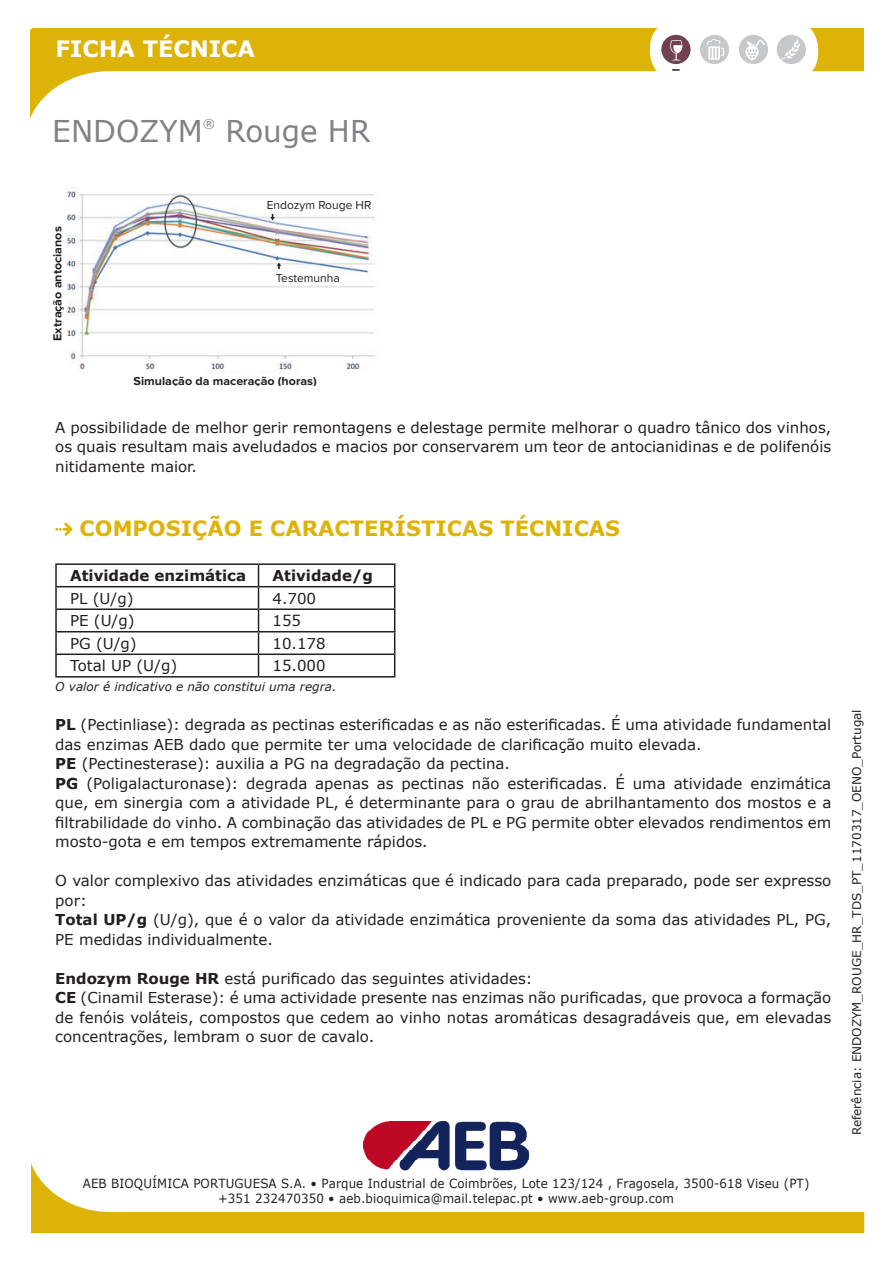
<style>
.page{position:relative;width:893px;height:1263px;background:#fff}
.page>*{position:absolute;margin:0;border:0;box-sizing:border-box;transform-origin:0 0}
.t1{font:30px "Verdana";color:#808285}
.t2{font:700 22.5px "Verdana";color:#fff}
.t3{font:700 21px "Verdana";color:#deb308}
.t4{font:15px/19.5px "Verdana";color:#231f20;text-align:justify}
.t5{font:700 15px "Verdana";color:#231f20}
.t6{font:12.6px/15.1px "Verdana";letter-spacing:.01em;color:#231f20;text-align:center;scale:.94 1}
.t7{font:12.3px "Verdana";color:#808285}
.t8{font:12px "Verdana";color:#231f20}
.t9{font:700 12px "Proxima Nova";color:#231f20;scale:1.04 1}
.t10{font:italic 12px "Verdana";color:#231f20}
.t11{font:12px "Proxima Nova";color:#231f20}
.s1{font-weight:700}
</style>
<div class="page">
<svg style="left:30px;top:28px;width:833px;height:91px"></svg>
<div style="left:651px;top:20px;width:167px;height:61px;background:#fff;border-radius:28px"></div>
<svg style="left:672px;top:69px;width:8px;height:2px"></svg>
<div style="left:777px;top:35px;width:29px;height:29px;background:#c6c7c8;border-radius:50%"></div>
<svg style="left:781px;top:38px;width:19px;height:22px"></svg>
<div style="left:739px;top:35px;width:29px;height:29px;background:#c6c7c8;border-radius:50%"></div>
<div style="left:661px;top:35px;width:30px;height:29px;background:#724053;border-radius:50%"></div>
<div style="left:700px;top:35px;width:29px;height:29px;background:#c6c7c8;border-radius:50%"></div>
<svg style="left:707px;top:39px;width:17px;height:21px"></svg>
<svg style="left:670px;top:40px;width:12px;height:20px"></svg>
<svg style="left:745px;top:40px;width:20px;height:21px"></svg>
<img style="left:364px;top:1121px;width:164px;height:42px">
<svg style="left:31px;top:1163px;width:833px;height:70px"></svg>
<svg style="left:55px;top:523px;width:17px;height:13px"></svg>
<hr style="left:55px;top:563px;width:204px;height:2px;background:#231f20">
<hr style="left:55px;top:565px;width:2px;height:21px;background:#231f20">
<hr style="left:259px;top:563px;width:136px;height:2px;background:#231f20">
<hr style="left:55px;top:586px;width:204px;height:1px;background:#231f20">
<hr style="left:55px;top:587px;width:2px;height:21px;background:#231f20">
<hr style="left:259px;top:586px;width:136px;height:1px;background:#231f20">
<hr style="left:55px;top:608px;width:204px;height:2px;background:#231f20">
<hr style="left:55px;top:610px;width:2px;height:21px;background:#231f20">
<hr style="left:259px;top:608px;width:136px;height:2px;background:#231f20">
<hr style="left:55px;top:631px;width:204px;height:1px;background:#231f20">
<hr style="left:55px;top:632px;width:2px;height:21px;background:#231f20">
<hr style="left:259px;top:631px;width:136px;height:1px;background:#231f20">
<hr style="left:55px;top:653px;width:204px;height:2px;background:#231f20">
<hr style="left:55px;top:655px;width:2px;height:21px;background:#231f20">
<hr style="left:259px;top:653px;width:136px;height:2px;background:#231f20">
<svg style="left:258px;top:565px;width:1px;height:111px"></svg>
<svg style="left:394px;top:565px;width:1px;height:111px"></svg>
<hr style="left:55px;top:676px;width:204px;height:1px;background:#231f20">
<hr style="left:259px;top:676px;width:136px;height:1px;background:#231f20">
<img style="left:67px;top:188px;width:308px;height:185px">
<svg style="left:270px;top:214px;width:5px;height:6px"></svg>
<svg style="left:277px;top:263px;width:4px;height:6px"></svg>
<h2 class="t2" style="left:56px;top:32px;width:201px">FICHA TÉCNICA</h2>
<p class="t1" style="left:52px;top:110px;width:152px">ENDOZYM</p>
<p class="t7" style="left:203px;top:115px;width:14px">®</p>
<p class="t1" style="left:226px;top:110px;width:146px">Rouge HR</p>
<p class="t9" style="left:52px;top:341px;width:111px;rotate:-90deg">Extração antocianos</p>
<p class="t11" style="left:267px;top:200px;width:106px">Endozym Rouge HR</p>
<p class="t11" style="left:276px;top:273px;width:65px">Testemunha</p>
<p class="t9" style="left:134px;top:375px;width:178px">Simulação da maceração (horas)</p>
<p class="t4" style="left:55px;top:417px;width:777px">A possibilidade de melhor gerir remontagens e delestage permite melhorar o quadro tânico dos vinhos, os quais resultam mais aveludados e macios por conservarem um teor de antocianidinas e de polifenóis nitidamente maior.</p>
<p class="t3" style="left:80px;top:513px;width:542px">COMPOSIÇÃO E CARACTERÍSTICAS TÉCNICAS</p>
<p class="t5" style="left:70px;top:565px;width:177px">Atividade enzimática</p>
<p class="t5" style="left:273px;top:565px;width:102px">Atividade/g</p>
<p class="t4" style="left:70px;top:588px;width:65px">PL (U/g)</p>
<p class="t4" style="left:273px;top:588px;width:45px">4.700</p>
<p class="t4" style="left:70px;top:611px;width:66px">PE (U/g)</p>
<p class="t4" style="left:273px;top:611px;width:30px">155</p>
<p class="t4" style="left:70px;top:633px;width:68px">PG (U/g)</p>
<p class="t4" style="left:273px;top:633px;width:55px">10.178</p>
<p class="t4" style="left:70px;top:656px;width:109px">Total UP (U/g)</p>
<p class="t4" style="left:273px;top:656px;width:55px">15.000</p>
<p class="t10" style="left:55px;top:678px;width:283px">O valor é indicativo e não constitui uma regra.</p>
<p class="t4" style="left:55px;top:715px;width:777px"><span class="s1">PL</span> (Pectinliase): degrada as pectinas esterificadas e as não esterificadas. É uma atividade fundamental das enzimas AEB dado que permite ter uma velocidade de clarificação muito elevada.</p>
<p class="t4" style="left:55px;top:754px;width:456px"><span class="s1">PE</span> (Pectinesterase): auxilia a PG na degradação da pectina.</p>
<p class="t4" style="left:55px;top:773px;width:777px"><span class="s1">PG</span> (Poligalacturonase): degrada apenas as pectinas não esterificadas. É uma atividade enzimática que, em sinergia com a atividade PL, é determinante para o grau de abrilhantamento dos mostos e a filtrabilidade do vinho. A combinação das atividades de PL e PG permite obter elevados rendimentos em mosto-gota e em tempos extremamente rápidos.</p>
<p class="t4" style="left:55px;top:871px;width:777px">O valor complexivo das atividades enzimáticas que é indicado para cada preparado, pode ser expresso por:</p>
<p class="t4" style="left:55px;top:910px;width:777px"><span class="s1">Total UP/g</span> (U/g), que é o valor da atividade enzimática proveniente da soma das atividades PL, PG,<br>PE medidas individualmente.</p>
<p class="t4" style="left:55px;top:968px;width:479px"><span class="s1">Endozym Rouge HR</span> está purificado das seguintes atividades:</p>
<p class="t4" style="left:55px;top:988px;width:778px"><span class="s1">CE</span> (Cinamil Esterase): é uma actividade presente nas enzimas não purificadas, que provoca a formação de fenóis voláteis, compostos que cedem ao vinho notas aromáticas desagradáveis que, em elevadas concentrações, lembram o suor de cavalo.</p>
<p class="t6" style="left:83px;top:1175px;width:774px">AEB BIOQUÍMICA PORTUGUESA S.A. • Parque Industrial de Coimbrões, Lote 123/124 , Fragosela, 3500-618 Viseu (PT) +351 232470350 • aeb.bioquimica@mail.telepac.pt • www.aeb-group.com</p>
<p class="t8" style="left:849px;top:1135px;width:427px;rotate:-90deg">Referência: ENDOZYM_ROUGE_HR_TDS_PT_1170317_OENO_Portugal</p>
</div>
